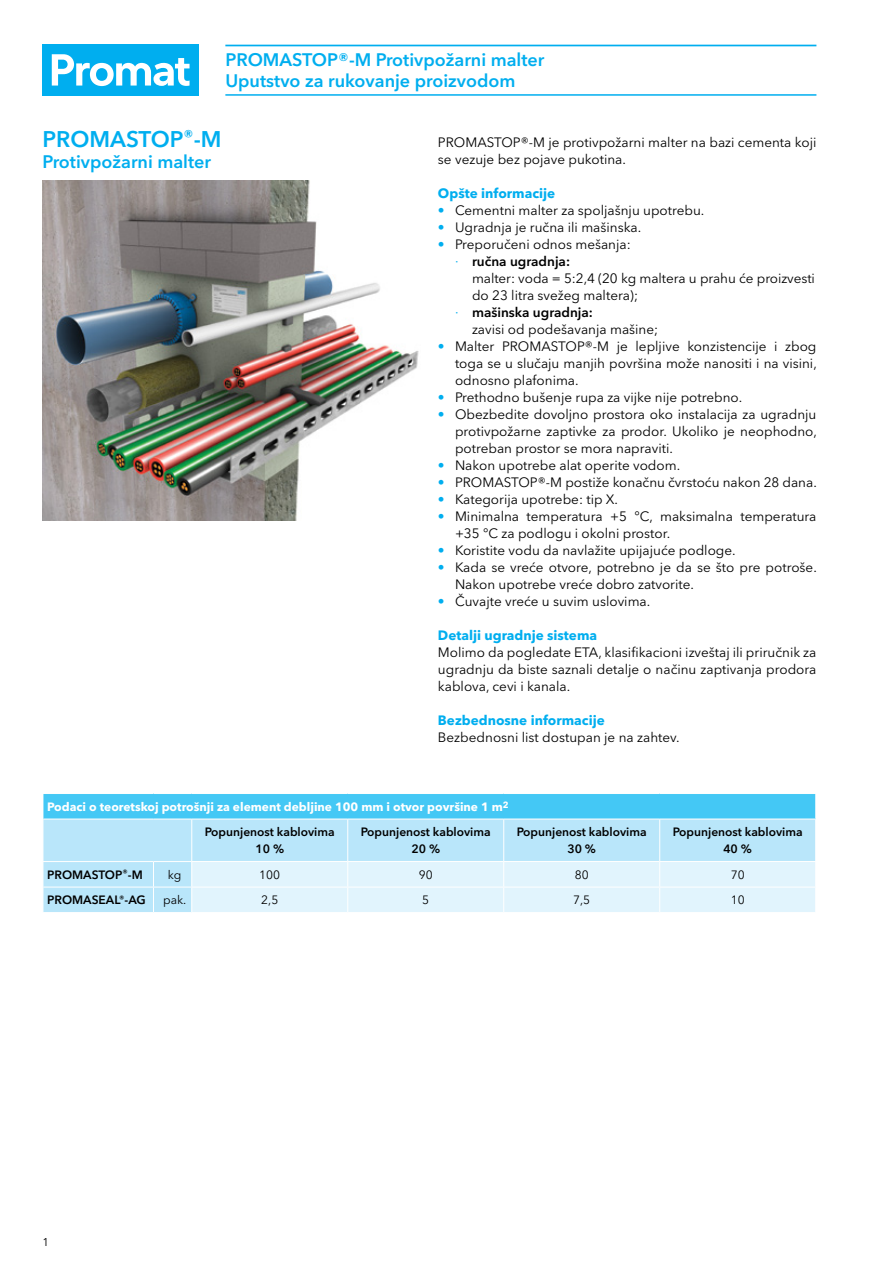
<style>
.page{position:relative;width:893px;height:1263px;background:#fff}
.page>*{position:absolute;margin:0;border:0;box-sizing:border-box;transform-origin:0 0}
.t1{font:600 22.5px "Avenir Next W1 G";color:#00aeef}
.t2{font:600 18px/21.3px "Avenir Next W1 G";color:#00aeef}
.t3{font:13.5px/17px "Avenir Next W1 G";color:#000}
.t4{font:700 13.5px "Avenir Next W1 G";color:#00aeef}
.t5{font:600 13.5px "Avenir Next W1 G";color:#000}
.t6{font:600 12px/17px "Avenir Next W1 G";color:#000;text-align:center}
.t7{font:700 12px/25.5px "Avenir Next W1 G";color:#fff}
.t8{font:12px "Avenir Next W1 G";color:#000}
.t9{font:11.25px "Avenir Next W1 G";color:#000}
.s1{color:#00aeef}
.s2{font-weight:600}
.s3{font-weight:400;color:#00aeef}
.s4{font-weight:600;color:#000}
</style>
<div class="page">
<div style="left:43px;top:45px;width:156px;height:51px;background:#00aeef"></div>
<svg style="left:52px;top:54px;width:138px;height:32px"></svg>
<img style="left:43px;top:181px;width:376px;height:340px">
<hr style="left:225px;top:45px;width:591px;height:1px;background:#00aeef">
<hr style="left:225px;top:94px;width:591px;height:2px;background:#00aeef">
<div style="left:43px;top:793px;width:773px;height:26px;background:#44c8f5"></div>
<div style="left:44px;top:820px;width:771px;height:92px;background:#b9e6fa"></div>
<svg style="left:815px;top:794px;width:1px;height:25px"></svg>
<hr style="left:191px;top:819px;width:1px;height:42px;background:#fff">
<hr style="left:347px;top:819px;width:1px;height:42px;background:#fff">
<hr style="left:503px;top:819px;width:1px;height:42px;background:#fff">
<hr style="left:659px;top:819px;width:1px;height:42px;background:#fff">
<hr style="left:43px;top:861px;width:110px;height:1px;background:#fff">
<hr style="left:153px;top:861px;width:39px;height:1px;background:#fff">
<hr style="left:43px;top:887px;width:110px;height:1px;background:#fff">
<hr style="left:153px;top:887px;width:39px;height:1px;background:#fff">
<svg style="left:153px;top:862px;width:1px;height:50px"></svg>
<div style="left:191px;top:861px;width:624px;height:51px;background:#e1f4fd"></div>
<hr style="left:43px;top:793px;width:110px;height:1px;background:#fff">
<hr style="left:153px;top:793px;width:39px;height:1px;background:#fff">
<hr style="left:192px;top:793px;width:156px;height:1px;background:#fff">
<hr style="left:348px;top:793px;width:156px;height:1px;background:#fff">
<hr style="left:504px;top:793px;width:156px;height:1px;background:#fff">
<hr style="left:660px;top:793px;width:156px;height:1px;background:#fff">
<svg style="left:43px;top:862px;width:1px;height:50px"></svg>
<svg style="left:43px;top:794px;width:1px;height:25px"></svg>
<h2 class="t2" style="left:225px;top:49px;width:321px">PROMASTOP®-M Protivpožarni malter<br>Uputstvo za rukovanje proizvodom</h2>
<h1 class="t1" style="left:43px;top:125px;width:181px">PROMASTOP<sup>®</sup>-M</h1>
<h2 class="t2" style="left:43px;top:151px;width:170px">Protivpožarni malter</h2>
<p class="t3" style="left:438px;top:134px;width:380px">PROMASTOP®-M je protivpožarni malter na bazi cementa koji se vezuje bez pojave pukotina.</p>
<p class="t4" style="left:438px;top:185px;width:119px">Opšte informacije</p>
<p class="t3" style="left:438px;top:202px;width:268px"><span class="s1">•</span> Cementni malter za spoljašnju upotrebu.</p>
<p class="t3" style="left:438px;top:219px;width:205px"><span class="s1">•</span> Ugradnja je ručna ili mašinska.</p>
<p class="t3" style="left:455px;top:236px;width:177px;text-indent:-17px"><span class="s1">•</span> Preporučeni odnos mešanja: <span class="s1">∙</span> <span class="s2">ručna ugradnja:</span></p>
<p class="t3" style="left:472px;top:270px;width:344px">malter: voda = 5:2,4 (20 kg maltera u prahu će proizvesti</p>
<p class="t3" style="left:472px;top:287px;width:168px">do 23 litra svežeg maltera);</p>
<p class="t5" style="left:455px;top:304px;width:140px"><span class="s3">∙</span> mašinska ugradnja:</p>
<p class="t3" style="left:472px;top:321px;width:188px">zavisi od podešavanja mašine;</p>
<p class="t3" style="left:455px;top:338px;width:363px;text-align:justify;text-indent:-17px"><span class="s1">•</span> Malter PROMASTOP®-M je lepljive konzistencije i zbog toga se u slučaju manjih površina može nanositi i na visini, odnosno plafonima.</p>
<p class="t3" style="left:438px;top:389px;width:306px"><span class="s1">•</span> Prethodno bušenje rupa za vijke nije potrebno.</p>
<p class="t3" style="left:455px;top:406px;width:363px;text-align:justify;text-indent:-17px"><span class="s1">•</span> Obezbedite dovoljno prostora oko instalacija za ugradnju protivpožarne zaptivke za prodor. Ukoliko je neophodno, potreban prostor se mora napraviti.</p>
<p class="t3" style="left:438px;top:457px;width:244px"><span class="s1">•</span> Nakon upotrebe alat operite vodom.</p>
<p class="t3" style="left:438px;top:474px;width:380px"><span class="s1">•</span> PROMASTOP®-M postiže konačnu čvrstoću nakon 28 dana.</p>
<p class="t3" style="left:438px;top:491px;width:182px"><span class="s1">•</span> Kategorija upotrebe: tip X.</p>
<p class="t3" style="left:455px;top:508px;width:363px;text-indent:-17px"><span class="s1">•</span> Minimalna temperatura +5 °C, maksimalna temperatura +35 °C za podlogu i okolni prostor.</p>
<p class="t3" style="left:438px;top:542px;width:299px"><span class="s1">•</span> Koristite vodu da navlažite upijajuće podloge.</p>
<p class="t3" style="left:455px;top:559px;width:363px;text-indent:-17px"><span class="s1">•</span> Kada se vreće otvore, potrebno je da se što pre potroše.<br>Nakon upotrebe vreće dobro zatvorite.</p>
<p class="t3" style="left:438px;top:593px;width:214px"><span class="s1">•</span> Čuvajte vreće u suvim uslovima.</p>
<p class="t4" style="left:438px;top:627px;width:161px">Detalji ugradnje sistema</p>
<p class="t3" style="left:438px;top:644px;width:380px;text-align:justify">Molimo da pogledate ETA, klasifikacioni izveštaj ili priručnik za ugradnju da biste saznali detalje o načinu zaptivanja prodora kablova, cevi i kanala.</p>
<p class="t4" style="left:438px;top:712px;width:168px">Bezbednosne informacije</p>
<p class="t3" style="left:438px;top:729px;width:243px">Bezbednosni list dostupan je na zahtev.</p>
<p class="t7" style="left:205px;top:794px;width:306px;text-indent:-158px">Podaci o teoretskoj potrošnji za element debljine 100 mm i otvor površine 1 m<sup>2<br></sup><span class="s4">Popunjenost kablovima</span></p>
<p class="t6" style="left:255px;top:841px;width:30px">10 %</p>
<p class="t6" style="left:361px;top:824px;width:132px">Popunjenost kablovima<br>20 %</p>
<p class="t6" style="left:517px;top:824px;width:132px">Popunjenost kablovima<br>30 %</p>
<p class="t6" style="left:673px;top:824px;width:132px">Popunjenost kablovima<br>40 %</p>
<p class="t6" style="left:47px;top:866px;width:97px">PROMASTOP<sup>®</sup>-M</p>
<p class="t8" style="left:168px;top:867px;width:15px">kg</p>
<p class="t8" style="left:259px;top:867px;width:22px">100</p>
<p class="t8" style="left:419px;top:867px;width:15px">90</p>
<p class="t8" style="left:575px;top:867px;width:15px">80</p>
<p class="t8" style="left:731px;top:867px;width:15px">70</p>
<p class="t6" style="left:47px;top:892px;width:100px">PROMASEAL<sup>®</sup>-AG</p>
<p class="t8" style="left:163px;top:893px;width:25px">pak.</p>
<p class="t8" style="left:261px;top:893px;width:19px">2,5</p>
<p class="t8" style="left:422px;top:893px;width:8px">5</p>
<p class="t8" style="left:573px;top:893px;width:19px">7,5</p>
<p class="t8" style="left:731px;top:893px;width:15px">10</p>
<p class="t9" style="left:43px;top:1235px;width:8px">1</p>
</div>
